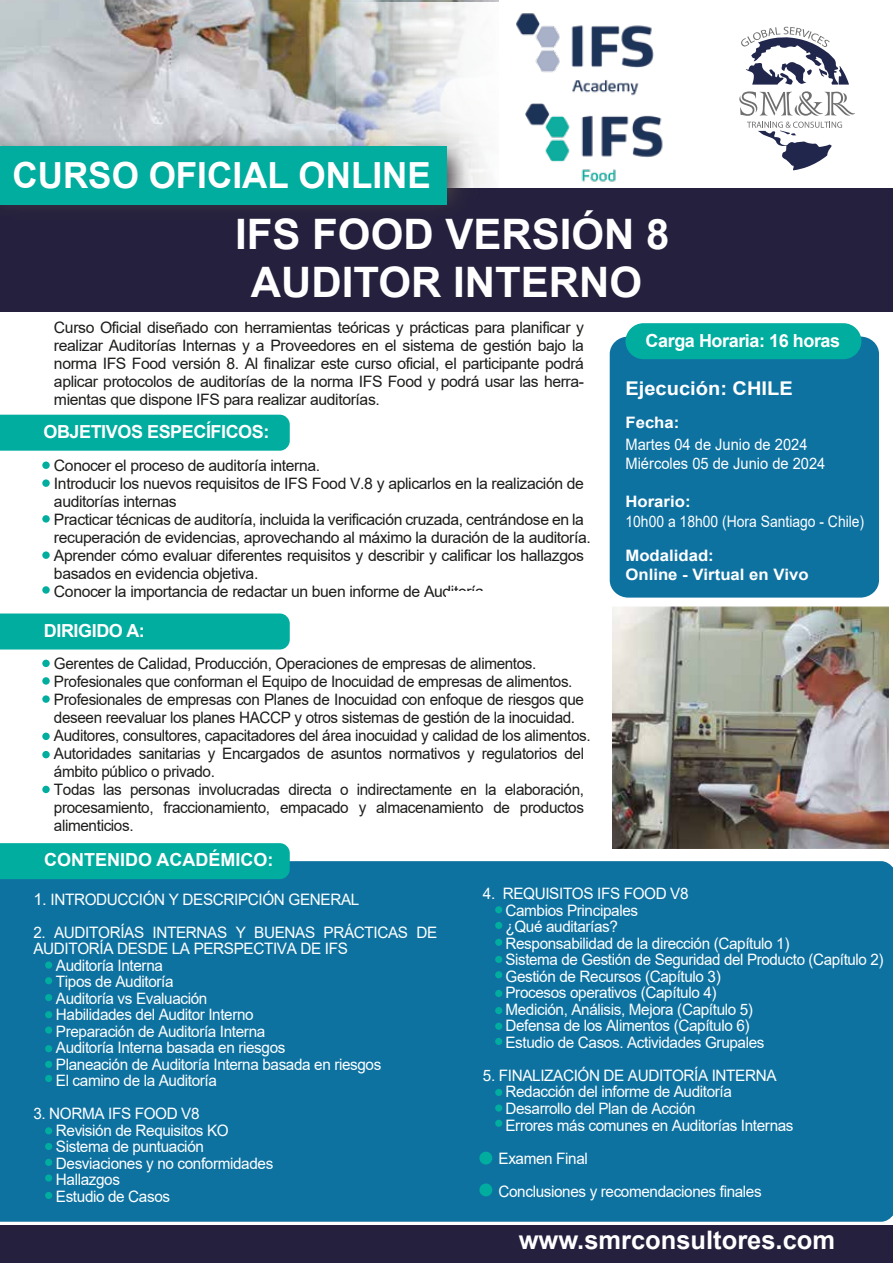
<style>
.page{position:relative;width:893px;height:1263px;background:#fff}
.page>*{position:absolute;margin:0;border:0;box-sizing:border-box;transform-origin:0 0}
.t1{font:700 42px/48px "Arial";color:#fff;text-align:center}
.t2{font:700 36px "Arial";color:#fff}
.t3{font:700 25.5px "Arial";color:#fff}
.t4{font:700 18.9px "Arial";color:#fff;scale:1.06 1}
.t5{font:700 18px "Arial";letter-spacing:-.025em;color:#fff}
.t6{font:700 18px "Arial";color:#fff}
.t7{font:15.75px/18px "Arial";letter-spacing:-.025em;color:#1d1d1b}
.t8{font:15.75px/16.5px "Arial";letter-spacing:-.025em;color:#fff}
.t9{font:15.75px/18.9px "Arial";color:#fff;scale:.93 1}
.t10{font:700 15.75px/18.9px "Arial";color:#fff;scale:1.06 1}
.t11{font:15.75px "Arial";color:#fff;scale:.88 1}
.s1{font-size:16.5px}
</style>
<div class="page">
<img style="left:612px;top:607px;width:277px;height:242px">
<img style="left:0;top:0;width:499px;height:102px">
<div style="left:0;top:1225px;width:893px;height:38px;background:#25203d"></div>
<div style="left:0;top:861px;width:893px;height:361px;background:#0e72a1"></div>
<div style="left:0;top:843px;width:290px;height:36px;background:#00ad9f"></div>
<svg style="left:336px;top:2px;width:163px;height:100px"></svg>
<div style="left:0;top:188px;width:893px;height:123px;background:#25203d"></div>
<img style="left:0;top:102px;width:488px;height:103px">
<div style="left:0;top:146px;width:446px;height:59px;background:#00ad9f"></div>
<svg style="left:739px;top:91px;width:116px;height:25px"></svg>
<svg style="left:747px;top:122px;width:95px;height:48px"></svg>
<svg style="left:741px;top:27px;width:108px;height:58px"></svg>
<div style="left:610px;top:337px;width:269px;height:261px;background:#0e72a1;border-radius:18px"></div>
<div style="left:625px;top:323px;width:236px;height:36px;background:#00ad9f;border-radius:18px"></div>
<div style="left:0;top:415px;width:290px;height:36px;background:#00ad9f"></div>
<div style="left:0;top:613px;width:290px;height:36px;background:#00ad9f"></div>
<div style="left:42px;top:461px;width:8px;height:8px;background:#00ad9f;border-radius:50%"></div>
<div style="left:42px;top:479px;width:8px;height:8px;background:#00ad9f;border-radius:50%"></div>
<div style="left:42px;top:515px;width:8px;height:8px;background:#00ad9f;border-radius:50%"></div>
<div style="left:42px;top:551px;width:8px;height:8px;background:#00ad9f;border-radius:50%"></div>
<div style="left:42px;top:586px;width:8px;height:8px;background:#00ad9f;border-radius:50%"></div>
<div style="left:42px;top:660px;width:8px;height:7px;background:#00ad9f;border-radius:50%"></div>
<div style="left:42px;top:677px;width:8px;height:8px;background:#00ad9f;border-radius:50%"></div>
<div style="left:42px;top:695px;width:8px;height:8px;background:#00ad9f;border-radius:50%"></div>
<div style="left:42px;top:733px;width:8px;height:7px;background:#00ad9f;border-radius:50%"></div>
<div style="left:42px;top:751px;width:8px;height:7px;background:#00ad9f;border-radius:50%"></div>
<div style="left:42px;top:786px;width:8px;height:7px;background:#00ad9f;border-radius:50%"></div>
<div style="left:45px;top:961px;width:7px;height:8px;background:#00ad9f;border-radius:50%"></div>
<div style="left:45px;top:977px;width:7px;height:7px;background:#00ad9f;border-radius:50%"></div>
<div style="left:45px;top:994px;width:7px;height:7px;background:#00ad9f;border-radius:50%"></div>
<div style="left:45px;top:1011px;width:7px;height:7px;background:#00ad9f;border-radius:50%"></div>
<div style="left:45px;top:1026px;width:7px;height:8px;background:#00ad9f;border-radius:50%"></div>
<div style="left:45px;top:1045px;width:7px;height:7px;background:#00ad9f;border-radius:50%"></div>
<div style="left:45px;top:1061px;width:7px;height:7px;background:#00ad9f;border-radius:50%"></div>
<div style="left:45px;top:1075px;width:7px;height:7px;background:#00ad9f;border-radius:50%"></div>
<div style="left:45px;top:1127px;width:7px;height:7px;background:#00ad9f;border-radius:50%"></div>
<div style="left:45px;top:1143px;width:7px;height:7px;background:#00ad9f;border-radius:50%"></div>
<div style="left:45px;top:1159px;width:7px;height:7px;background:#00ad9f;border-radius:50%"></div>
<div style="left:45px;top:1174px;width:7px;height:7px;background:#00ad9f;border-radius:50%"></div>
<div style="left:45px;top:1192px;width:7px;height:7px;background:#00ad9f;border-radius:50%"></div>
<div style="left:495px;top:906px;width:7px;height:7px;background:#00ad9f;border-radius:50%"></div>
<div style="left:495px;top:922px;width:7px;height:7px;background:#00ad9f;border-radius:50%"></div>
<div style="left:495px;top:939px;width:7px;height:7px;background:#00ad9f;border-radius:50%"></div>
<div style="left:495px;top:956px;width:7px;height:7px;background:#00ad9f;border-radius:50%"></div>
<div style="left:495px;top:971px;width:7px;height:7px;background:#00ad9f;border-radius:50%"></div>
<div style="left:495px;top:990px;width:7px;height:7px;background:#00ad9f;border-radius:50%"></div>
<div style="left:495px;top:1007px;width:7px;height:7px;background:#00ad9f;border-radius:50%"></div>
<div style="left:495px;top:1023px;width:7px;height:7px;background:#00ad9f;border-radius:50%"></div>
<div style="left:495px;top:1038px;width:7px;height:7px;background:#00ad9f;border-radius:50%"></div>
<div style="left:495px;top:1089px;width:7px;height:7px;background:#00ad9f;border-radius:50%"></div>
<div style="left:495px;top:1104px;width:7px;height:7px;background:#00ad9f;border-radius:50%"></div>
<div style="left:495px;top:1120px;width:7px;height:7px;background:#00ad9f;border-radius:50%"></div>
<div style="left:479px;top:1151px;width:13px;height:13px;background:#00ad9f;border-radius:50%"></div>
<div style="left:479px;top:1183px;width:13px;height:13px;background:#00ad9f;border-radius:50%"></div>
<img style="left:516px;top:13px;width:138px;height:83px">
<img style="left:525px;top:103px;width:138px;height:79px">
<h2 class="t2" style="left:12px;top:150px;width:420px">CURSO OFICIAL ONLINE</h2>
<h1 class="t1" style="left:235px;top:211px;width:436px">IFS FOOD VERSIÓN 8<br>AUDITOR INTERNO</h1>
<p class="t7" style="left:54px;top:318px;width:532px;text-align:justify">Curso Oficial diseñado con herramientas teóricas y prácticas para planificar y realizar Auditorías Internas y a Proveedores en el sistema de gestión bajo la norma IFS Food versión 8. Al finalizar este curso oficial, el participante podrá aplicar protocolos de auditorías de la norma IFS Food y podrá usar las herra&shy;mientas que dispone IFS para realizar auditorías.</p>
<p class="t5" style="left:43px;top:419px;width:227px">OBJETIVOS ESPECÍFICOS:</p>
<p class="t7" style="left:54px;top:456px;width:538px">Conocer el proceso de auditoría interna.<br>Introducir los nuevos requisitos de IFS Food V.8 y aplicarlos en la realización de auditorías internas<br>Practicar técnicas de auditoría, incluida la verificación cruzada, centrándose en la recuperación de evidencias, aprovechando al máximo la duración de la auditoría.<br>Aprender cómo evaluar diferentes requisitos y describir y calificar los hallazgos basados en evidencia objetiva.<br>Conocer la importancia de redactar un buen informe de Auditoría</p>
<p class="t5" style="left:44px;top:618px;width:102px">DIRIGIDO A:</p>
<p class="t7" style="left:54px;top:655px;width:538px">Gerentes de Calidad, Producción, Operaciones de empresas de alimentos.<br>Profesionales que conforman el Equipo de Inocuidad de empresas de alimentos.<br>Profesionales de empresas con Planes de Inocuidad con enfoque de riesgos que deseen reevaluar los planes HACCP y otros sistemas de gestión de la inocuidad.<br>Auditores, consultores, capacitadores del área inocuidad y calidad de los alimentos.<br>Autoridades sanitarias y Encargados de asuntos normativos y regulatorios del ámbito público o privado.<br>Todas las personas involucradas directa o indirectamente en la elaboración, procesamiento, fraccionamiento, empacado y almacenamiento de productos alimenticios.</p>
<p class="t6" style="left:44px;top:847px;width:231px">CONTENIDO ACADÉMICO:</p>
<p class="t5" style="left:646px;top:328px;width:196px">Carga Horaria: 16 horas</p>
<p class="t4" style="left:625px;top:375px;width:159px">Ejecución: CHILE</p>
<p class="t10" style="left:625px;top:414px;width:52px">Fecha:</p>
<p class="t9" style="left:625px;top:435px;width:216px">Martes 04 de Junio de 2024<br>Miércoles 05 de Junio de 2024</p>
<p class="t10" style="left:625px;top:492px;width:63px">Horario:</p>
<p class="t11" style="left:625px;top:511px;width:273px">10h00 a 18h00 (Hora Santiago - Chile)</p>
<p class="t10" style="left:625px;top:546px;width:174px">Modalidad:<br>Online - Virtual en Vivo</p>
<p class="t8" style="left:33px;top:891px;width:327px"><span class="s1">1.</span> INTRODUCCIÓN Y DESCRIPCIÓN GENERAL</p>
<p class="t8" style="left:33px;top:924px;width:405px">2. AUDITORÍAS INTERNAS Y BUENAS PRÁCTICAS DE</p>
<p class="t8" style="left:33px;top:940px;width:316px">AUDITORÍA DESDE LA PERSPECTIVA DE IFS</p>
<p class="t8" style="left:56px;top:957px;width:109px">Auditoría Interna</p>
<p class="t8" style="left:56px;top:973px;width:119px">Tipos de Auditoría</p>
<p class="t8" style="left:56px;top:990px;width:153px">Auditoría vs Evaluación</p>
<p class="t8" style="left:56px;top:1006px;width:199px">Habilidades del Auditor Interno</p>
<p class="t8" style="left:56px;top:1023px;width:211px">Preparación de Auditoría Interna</p>
<p class="t8" style="left:56px;top:1039px;width:231px">Auditoría Interna basada en riesgos</p>
<p class="t8" style="left:56px;top:1056px;width:327px">Planeación de Auditoría Interna basada en riesgos</p>
<p class="t8" style="left:56px;top:1072px;width:163px">El camino de la Auditoría</p>
<p class="t8" style="left:56px;top:1105px;width:219px;text-indent:-23px">3. NORMA IFS FOOD V8<br>Revisión de Requisitos KO<br>Sistema de puntuación<br>Desviaciones y no conformidades<br>Hallazgos<br>Estudio de Casos</p>
<p class="t8" style="left:505px;top:885px;width:380px;text-indent:-22px">4. REQUISITOS IFS FOOD V8<br>Cambios Principales<br>¿Qué auditarías?<br>Responsabilidad de la dirección (Capítulo 1)<br>Sistema de Gestión de Seguridad del Producto (Capítulo 2)<br>Gestión de Recursos (Capítulo 3)<br>Procesos operativos (Capítulo 4)<br>Medición, Análisis, Mejora (Capítulo 5)<br>Defensa de los Alimentos (Capítulo 6)<br>Estudio de Casos. Actividades Grupales</p>
<p class="t8" style="left:505px;top:1067px;width:290px;text-indent:-23px">5. FINALIZACIÓN DE AUDITORÍA INTERNA Redacción del informe de Auditoría Desarrollo del Plan de Acción<br>Errores más comunes en Auditorías Internas</p>
<p class="t8" style="left:498px;top:1141px;width:265px;line-height:33px">Examen Final<br>Conclusiones y recomendaciones finales</p>
<h3 class="t3" style="left:519px;top:1222px;width:318px">www.smrconsultores.com</h3>
</div>
